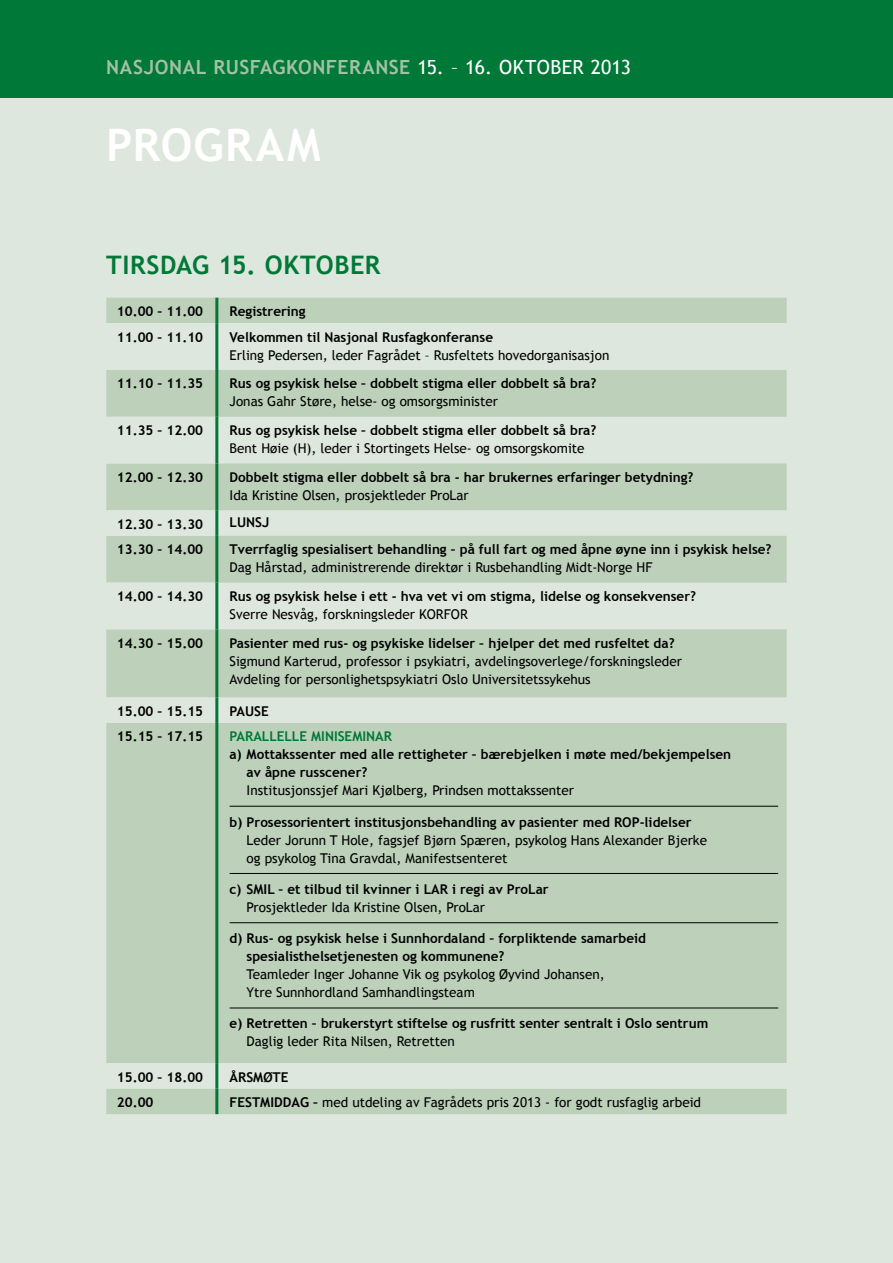
<style>
.page{position:relative;width:893px;height:1263px;background:#fff}
.page>*{position:absolute;margin:0;border:0;box-sizing:border-box;transform-origin:0 0}
.t1{font:700 45px "Trebuchet MS";letter-spacing:.045em;color:#fff}
.t2{font:700 25.5px "Trebuchet MS";letter-spacing:.02em;color:#007837}
.t3{font:700 19.5px "Trebuchet MS";letter-spacing:.03em;color:#a3c1a4}
.t4{font:700 13.5px/18px "Trebuchet MS";color:#000}
.t5{font:13.5px/18px "Trebuchet MS";color:#000}
.t6{font:700 13.5px "Trebuchet MS";color:#007837}
.s1{font-weight:400;color:#fff}
.s2{font-weight:700}
</style>
<div class="page">
<div style="left:0;top:98px;width:893px;height:1165px;background:#dee7dd"></div>
<div style="left:0;top:0;width:893px;height:98px;background:#007837"></div>
<div style="left:106px;top:298px;width:681px;height:816px;background:#bcd0ba"></div>
<svg style="left:106px;top:323px;width:681px;height:766px;fill:#bcd0ba"></svg>
<div style="left:217px;top:323px;width:570px;height:47px;background:#dee7dd"></div>
<svg style="left:218px;top:370px;width:569px;height:327px;fill:#bcd0ba"></svg>
<hr style="left:215px;top:298px;width:3px;height:25px;background:#007837">
<hr style="left:215px;top:323px;width:3px;height:47px;background:#007837">
<hr style="left:215px;top:370px;width:3px;height:47px;background:#007837">
<hr style="left:215px;top:417px;width:3px;height:46px;background:#007837">
<hr style="left:215px;top:463px;width:3px;height:47px;background:#007837">
<hr style="left:215px;top:510px;width:3px;height:26px;background:#007837">
<hr style="left:215px;top:536px;width:3px;height:47px;background:#007837">
<hr style="left:215px;top:583px;width:3px;height:46px;background:#007837">
<hr style="left:215px;top:629px;width:3px;height:68px;background:#007837">
<hr style="left:215px;top:697px;width:3px;height:26px;background:#007837">
<hr style="left:215px;top:723px;width:3px;height:340px;background:#007837">
<hr style="left:215px;top:1063px;width:3px;height:26px;background:#007837">
<hr style="left:215px;top:1089px;width:3px;height:25px;background:#007837">
<hr style="left:230px;top:806px;width:548px;height:1px;background:#000">
<hr style="left:230px;top:873px;width:548px;height:1px;background:#000">
<hr style="left:230px;top:922px;width:548px;height:1px;background:#000">
<hr style="left:230px;top:1008px;width:548px;height:1px;background:#000">
<h3 class="t3" style="left:106px;top:55px;width:526px">Nasjonal Rusfagkonferanse <span class="s1">15. – 16. oktober 2013</span></h3>
<h1 class="t1" style="left:106px;top:117px;width:216px">program</h1>
<h2 class="t2" style="left:106px;top:249px;width:271px">tirsdag 15. oktober</h2>
<p class="t4" style="left:117px;top:302px;width:88px">10.00 – 11.00</p>
<p class="t4" style="left:230px;top:302px;width:78px">Registrering</p>
<p class="t4" style="left:117px;top:328px;width:88px">11.00 – 11.10</p>
<p class="t4" style="left:230px;top:328px;width:265px">Velkommen til Nasjonal Rusfagkonferanse</p>
<p class="t5" style="left:230px;top:346px;width:381px">Erling Pedersen, leder Fagrådet – Rusfeltets hovedorganisasjon</p>
<p class="t4" style="left:117px;top:375px;width:88px">11.10 – 11.35</p>
<p class="t4" style="left:230px;top:375px;width:368px">Rus og psykisk helse – dobbelt stigma eller dobbelt så bra?</p>
<p class="t5" style="left:230px;top:393px;width:270px">Jonas Gahr Støre, helse- og omsorgsminister</p>
<p class="t4" style="left:117px;top:421px;width:88px">11.35 – 12.00</p>
<p class="t4" style="left:230px;top:421px;width:368px">Rus og psykisk helse – dobbelt stigma eller dobbelt så bra?</p>
<p class="t5" style="left:230px;top:440px;width:356px">Bent Høie (H), leder i Stortingets Helse- og omsorgskomite</p>
<p class="t4" style="left:117px;top:468px;width:88px">12.00 – 12.30</p>
<p class="t4" style="left:230px;top:468px;width:465px">Dobbelt stigma eller dobbelt så bra - har brukernes erfaringer betydning?</p>
<p class="t5" style="left:230px;top:486px;width:241px">I da Kristine Olsen, prosjektleder ProLar</p>
<p class="t4" style="left:117px;top:515px;width:88px">12.30 – 13.30</p>
<p class="t4" style="left:230px;top:513px;width:33px">LUNSJ</p>
<p class="t4" style="left:117px;top:540px;width:88px">13.30 – 14.00</p>
<p class="t4" style="left:230px;top:540px;width:543px">Tverrfaglig spesialisert behandling – på full fart og med åpne øyne inn i psykisk helse?</p>
<p class="t5" style="left:230px;top:559px;width:424px">Dag Hårstad, administrerende direktør i Rusbehandling Midt-Norge HF</p>
<p class="t4" style="left:117px;top:587px;width:88px">14.00 – 14.30</p>
<p class="t4" style="left:230px;top:587px;width:468px">Rus og psykisk helse i ett - hva vet vi om stigma, lidelse og konsekvenser?</p>
<p class="t5" style="left:230px;top:605px;width:240px">Sverre Nesvåg, forskningsleder KO RFOR</p>
<p class="t4" style="left:117px;top:634px;width:88px">14.30 – 15.00</p>
<p class="t4" style="left:230px;top:634px;width:446px">Pasienter med rus- og psykiske lidelser – hjelper det med rusfeltet da?</p>
<p class="t5" style="left:230px;top:652px;width:454px">Sigmund Karterud, professor i psykiatri, avdelingsoverlege/forskningsleder<br>Avdeling for personlighetspsykiatri Oslo Universitetssykehus</p>
<p class="t4" style="left:117px;top:702px;width:88px">15.00 – 15.15</p>
<p class="t4" style="left:230px;top:702px;width:9px">PAUSE</p>
<p class="t4" style="left:117px;top:727px;width:88px">15.15 – 17.15</p>
<p class="t6" style="left:230px;top:728px;width:161px">Parallelle miniseminar</p>
<p class="t4" style="left:247px;top:745px;width:486px;text-indent:-17px">a) Mottakssenter med alle rettigheter – bærebjelken i møte med/bekjempelsen av åpne russcener?</p>
<p class="t5" style="left:247px;top:782px;width:329px">I nstitusjonssjef Mari Kjølberg, Prindsen mottakssenter</p>
<p class="t4" style="left:230px;top:813px;width:463px">b) Prosessorientert institusjonsbehandling av pasienter med ROP-lidelser</p>
<p class="t5" style="left:247px;top:831px;width:462px">Leder Jorunn T Hole, fagsjef Bjørn Spæren, psykolog Hans Alexander Bjerke og psykolog Tina Gravdal, Manifestsenteret</p>
<p class="t4" style="left:230px;top:880px;width:20px">c) SMIL</p>
<p class="t4" style="left:278px;top:880px;width:272px">– et tilbud til kvinner i LAR i regi av ProLar</p>
<p class="t5" style="left:247px;top:898px;width:240px">Prosjektleder I da Kristine Olsen, ProLar</p>
<p class="t4" style="left:247px;top:929px;width:401px;text-indent:-17px">d) Rus- og psykisk helse i Sunnhordaland – forpliktende samarbeid spesialisthelsetjenesten og kommunene?</p>
<p class="t5" style="left:247px;top:965px;width:360px">Teamleder I nger Johanne Vik og psykolog Øyvind Johansen,<br>Ytre Sunnhordland Samhandlingsteam</p>
<p class="t4" style="left:230px;top:1014px;width:480px">e) Retretten – brukerstyrt stiftelse og rusfritt senter sentralt i Oslo sentrum</p>
<p class="t5" style="left:247px;top:1033px;width:210px">Daglig leder Rita Nilsen, Retretten</p>
<p class="t4" style="left:117px;top:1068px;width:88px">15.00 – 18.00</p>
<p class="t4" style="left:230px;top:1068px;width:27px">ÅRSMØTE</p>
<p class="t4" style="left:117px;top:1093px;width:38px">20.00</p>
<p class="t4" style="left:230px;top:1093px;width:17px">FESTMIDDAG</p>
<p class="t5" style="left:313px;top:1093px;width:389px"><span class="s2">–</span> med utdeling av Fagrådets pris 2013 - for godt rusfaglig arbeid</p>
</div>
